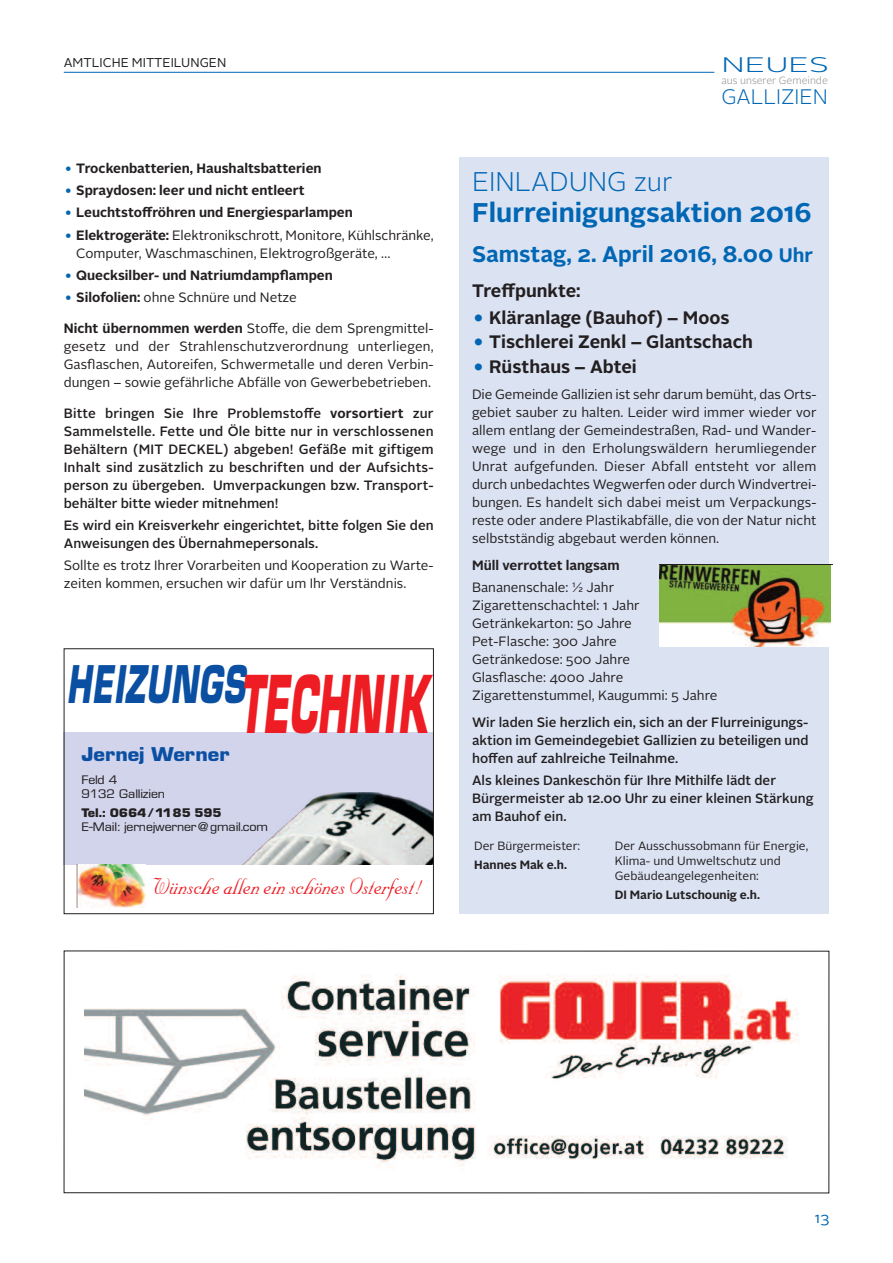
<style>
.page{position:relative;width:893px;height:1263px;background:#fff}
.page>*{position:absolute;margin:0;border:0;box-sizing:border-box;transform-origin:0 0}
.t1{font:italic 700 50.55px "Eurostile LT Std";letter-spacing:.025em;color:#0a4fa2;scale:.62 1}
.t2{font:700 27px "Alright Sans";color:#0166b3}
.t3{font:300 27px "Alright Sans";color:#0166b3}
.t4{font:26.7px "Nuptial Script LT Std";color:#ee1d23;scale:.88 1}
.t5{font:700 22.5px "Alright Sans";color:#0166b3}
.t6{font:300 21px "Alright Sans";color:#0166b3}
.t7{font:300 21px "Alright Sans";color:#0166b3;scale:1.55 1}
.t8{font:700 18.45px "Eurostile LT Std";color:#0a4fa2;scale:1.09 1}
.t9{font:700 18px "Alright Sans";color:#231f20}
.t10{font:15px "Alright Sans";color:#0166b3}
.t11{font:13.5px/18px "Alright Sans";color:#231f20}
.t12{font:500 13.5px/18px "Alright Sans";color:#231f20;text-align:justify}
.t13{font:700 13.5px "Alright Sans";color:#231f20}
.t14{font:12.75px "Alright Sans";color:#231f20}
.t15{font:12.3px/14.2px "Europa Normal";color:#231f20;scale:1.09 1}
.t16{font:700 12.3px "Europa";color:#231f20;scale:1.09 1}
.t17{font:12px/15px "Alright Sans";color:#231f20}
.t18{font:700 12px "Alright Sans";color:#231f20}
.t19{font:300 10.5px "Alright Sans";color:#908e8b}
.t20{font:7.2px "Arial";color:#231f20;scale:1.11 1}
.s1{font-weight:400;font-size:16.5px;color:#0166b3}
.s2{font-size:16.5px;color:#0166b3}
.s3{font-weight:700}
.s4{font-size:77.55px;color:#ee1d23}
.s5{font-size:19.5px}
.s6{font-size:22.5px;color:#0166b3}
</style>
<div class="page">
<div style="left:64px;top:733px;width:370px;height:132px;background:#d1d4eb"></div>
<img style="left:242px;top:792px;width:190px;height:73px">
<div style="left:64px;top:648px;width:370px;height:266px;border:1px solid #231f20"></div>
<div style="left:459px;top:157px;width:370px;height:757px;background:#dbe3f3"></div>
<img style="left:660px;top:565px;width:170px;height:81px">
<hr style="left:659px;top:564px;width:173px;height:1px;background:#231f20">
<hr style="left:64px;top:72px;width:650px;height:1px;background:#0166b3">
<img style="left:84px;top:974px;width:715px;height:192px">
<img style="left:76px;top:865px;width:69px;height:43px">
<p class="t14" style="left:64px;top:58px;width:164px">AMTLICHE MITTEILUNGEN</p>
<p class="t13" style="left:64px;top:163px;width:259px"><span class="s1">•</span> Trockenbatterien, haushaltsbatterien</p>
<p class="t13" style="left:64px;top:186px;width:242px"><span class="s1">•</span> Spraydosen: leer und nicht entleert</p>
<p class="t13" style="left:64px;top:208px;width:291px"><span class="s1">•</span> Leuchtstoffröhren und Energiesparlampen</p>
<p class="t11" style="left:76px;top:227px;width:359px;text-indent:-12px"><span class="s2">•</span> <span class="s3">Elektrogeräte:</span> Elektronikschrott, Monitore, Kühlschränke,<br>Computer, Waschmaschinen, Elektrogroßgeräte, …</p>
<p class="t13" style="left:64px;top:270px;width:271px"><span class="s1">•</span> Quecksilber- und Natriumdampflampen</p>
<p class="t11" style="left:64px;top:290px;width:235px"><span class="s2">•</span> <span class="s3">Silofolien:</span> ohne Schnüre und Netze</p>
<p class="t11" style="left:64px;top:321px;width:371px;text-align:justify"><span class="s3">Nicht übernommen werden</span> Stoffe, die dem Sprengmittel&shy;gesetz und der Strahlenschutzverordnung unterliegen, Gasflaschen, Autoreifen, Schwermetalle und deren Verbin&shy;dungen – sowie gefährliche Abfälle von Gewerbebetrieben.</p>
<p class="t12" style="left:64px;top:405px;width:371px">Bitte bringen Sie Ihre Problemstoffe <span class="s3">vorsortiert</span> zur Sammelstelle. Fette und Öle bitte nur in verschlossenen Behältern (MIT DECKEL) abgeben! Gefäße mit giftigem Inhalt sind zusätzlich zu beschriften und der Aufsichts&shy;person zu übergeben. Umverpackungen bzw. Transport&shy;behälter bitte wieder mitnehmen!</p>
<p class="t12" style="left:64px;top:518px;width:371px">Es wird ein Kreisverkehr eingerichtet, bitte folgen Sie den<br>Anweisungen des Übernahmepersonals.</p>
<p class="t11" style="left:64px;top:558px;width:371px">Sollte es trotz Ihrer Vorarbeiten und Kooperation zu Warte&shy;zeiten kommen, ersuchen wir dafür um Ihr Verständnis.</p>
<h1 class="t1" style="left:67px;top:665px;width:582px">HEIZUNGS<span class="s4">TECHNIK</span></h1>
<h3 class="t8" style="left:81px;top:747px;width:137px">Jernej Werner</h3>
<p class="t15" style="left:81px;top:773px;width:78px">Feld 4<br>9132 Gallizien</p>
<p class="t16" style="left:81px;top:805px;width:130px">Tel.: 0664/1185 595</p>
<p class="t15" style="left:81px;top:819px;width:173px">E-Mail: jernejwerner@gmail.com</p>
<h3 class="t4" style="left:154px;top:877px;width:306px">Wünsche allen ein schönes Osterfest!</h3>
<h3 class="t7" style="left:721px;top:58px;width:71px">NEUES</h3>
<p class="t19" style="left:721px;top:77px;width:108px">aus unserer Gemeinde</p>
<h3 class="t6" style="left:721px;top:89px;width:108px">GALLIZIEN</h3>
<h2 class="t3" style="left:472px;top:172px;width:202px">EINLADUNG zur</h2>
<h2 class="t2" style="left:472px;top:203px;width:341px">Flurreinigungsaktion 2016</h2>
<h3 class="t5" style="left:472px;top:246px;width:343px">Samstag, 2. April 2016, 8.00 <span class="s5">Uhr</span></h3>
<h3 class="t9" style="left:472px;top:284px;width:110px">Treffpunkte:</h3>
<h3 class="t9" style="left:472px;top:311px;width:259px"><span class="s6">•</span> kläranlage (Bauhof) – Moos</h3>
<h3 class="t9" style="left:472px;top:336px;width:282px"><span class="s6">•</span> Tischlerei Zenkl – Glantschach</h3>
<h3 class="t9" style="left:472px;top:360px;width:166px"><span class="s6">•</span> Rüsthaus – Abtei</h3>
<p class="t11" style="left:472px;top:387px;width:346px;text-align:justify">Die Gemeinde Gallizien ist sehr darum bemüht, das Orts&shy;gebiet sauber zu halten. Leider wird immer wieder vor allem entlang der Gemeindestraßen, rad- und Wander&shy;wege und in den Erholungswäldern herumliegender Unrat aufgefunden. Dieser Abfall entsteht vor allem durch unbedachtes Wegwerfen oder durch Windvertrei&shy;bungen. Es handelt sich dabei meist um Verpackungs&shy;reste oder andere Plastikabfälle, die von der Natur nicht selbstständig abgebaut werden können.</p>
<p class="t13" style="left:472px;top:560px;width:149px">Müll verrottet langsam</p>
<p class="t11" style="left:472px;top:580px;width:247px">Bananenschale: ½ Jahr<br>Zigarettenschachtel: 1 Jahr<br>Getränkekarton: 50 Jahre<br>Pet-Flasche: 300 Jahre<br>Getränkedose: 500 Jahre<br>Glasflasche: 4000 Jahre<br>Zigarettenstummel, Kaugummi: 5 Jahre</p>
<p class="t12" style="left:472px;top:714px;width:338px">Wir laden Sie herzlich ein, sich an der Flurreinigungs&shy;aktion im Gemeindegebiet Gallizien zu beteiligen und hoffen auf zahlreiche Teilnahme.</p>
<p class="t12" style="left:472px;top:773px;width:343px;text-align:left">Als kleines Dankeschön für Ihre Mithilfe lädt der<br>Bürgermeister ab 12.00 Uhr zu einer kleinen Stärkung am Bauhof ein.</p>
<p class="t17" style="left:615px;top:839px;width:195px">Der Ausschussobmann für Energie,<br>Klima- und Umweltschutz und<br>Gebäudeangelegenheiten:</p>
<p class="t18" style="left:615px;top:891px;width:147px">DI Mario Lutschounig e.h.</p>
<p class="t20" style="left:744px;top:768px;width:4px">!</p>
<p class="t17" style="left:474px;top:839px;width:108px">Der Bürgermeister:</p>
<p class="t18" style="left:474px;top:860px;width:94px">hannes Mak e.h.</p>
<p class="t10" style="left:814px;top:1213px;width:16px">13</p>
</div>
